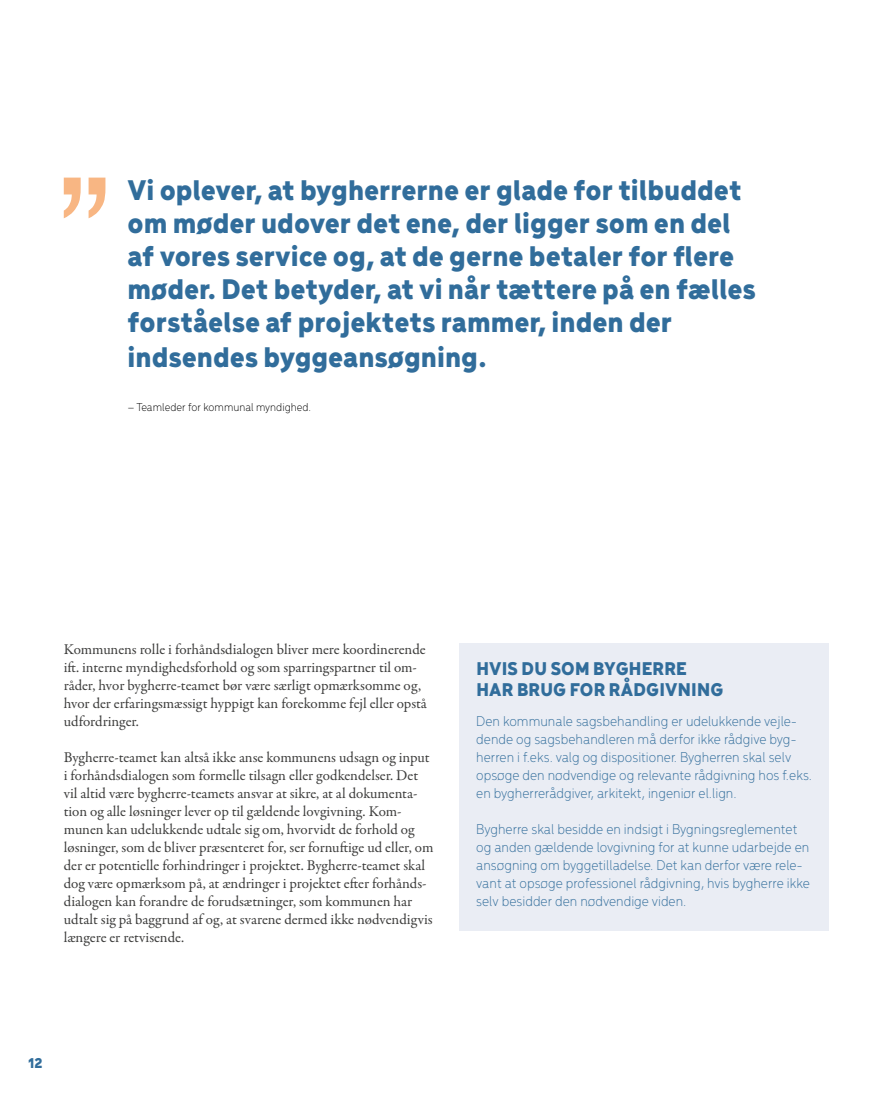
<style>
.page{position:relative;width:893px;height:1106px;background:#fff}
.page>*{position:absolute;margin:0;border:0;box-sizing:border-box;transform-origin:0 0}
.t1{font:900 30px/33.3px "Menca";color:#316d9b}
.t2{font:900 19.5px/21px "Menca";letter-spacing:.01em;color:#316d9b}
.t3{font:15px/18px "Garamond Premr Pro";color:#3c3c3b}
.t4{font:300 15px/18px "Menca";color:#316d9b}
.t5{font:900 15px "Menca";color:#316d9b}
.t6{font:300 12px "Menca";color:#000}
</style>
<div class="page">
<div style="left:459px;top:643px;width:370px;height:287px;background:#eaedf4"></div>
<svg style="left:64px;top:178px;width:41px;height:40px"></svg>
<p class="t1" style="left:128px;top:172px;width:630px">Vi oplever, at bygherrerne er glade for tilbuddet om møder udover det ene, der ligger som en del af vores service og, at de gerne betaler for flere møder. Det betyder, at vi når tættere på en fælles forståelse af projektets rammer, inden der indsendes byggeansøgning.</p>
<p class="t6" style="left:128px;top:399px;width:185px">– Teamleder for kommunal myndighed.</p>
<p class="t3" style="left:64px;top:641px;width:364px">Kommunens rolle i forhåndsdialogen bliver mere koordinerende ift. interne myndighedsforhold og som sparringspartner til om&shy;råder, hvor bygherre-teamet bør være særligt opmærksomme og, hvor der erfaringsmæssigt hyppigt kan forekomme fejl eller opstå udfordringer.</p>
<p class="t3" style="left:64px;top:749px;width:371px">Bygherre-teamet kan altså ikke anse kommunens udsagn og input i forhåndsdialogen som formelle tilsagn eller godkendelser. Det vil altid være bygherre-teamets ansvar at sikre, at al dokumenta&shy;tion og alle løsninger lever op til gældende lovgivning. Kom&shy;munen kan udelukkende udtale sig om, hvorvidt de forhold og løsninger, som de bliver præsenteret for, ser fornuftige ud eller, om der er potentielle forhindringer i projektet. Bygherre-teamet skal dog være opmærksom på, at ændringer i projektet efter forhånds&shy;dialogen kan forandre de forudsætninger, som kommunen har udtalt sig på baggrund af og, at svarene dermed ikke nødvendigvis længere er retvisende.</p>
<h2 class="t2" style="left:476px;top:657px;width:249px">HVIS DU SOM BYGHERRE<br>HAR BRUG FOR RÅDGIVNING</h2>
<p class="t4" style="left:476px;top:711px;width:337px">Den kommunale sagsbehandling er udelukkende vejle&shy;dende og sagsbehandleren må derfor ikke rådgive byg&shy;herren i f.eks. valg og dispositioner. Bygherren skal selv opsøge den nødvendige og relevante rådgivning hos f.eks. en bygherrerådgiver, arkitekt, ingeniør el.lign.</p>
<p class="t4" style="left:476px;top:819px;width:335px">Bygherre skal besidde en indsigt i Bygningsreglementet og anden gældende lovgivning for at kunne udarbejde en ansøgning om byggetilladelse. Det kan derfor være rele&shy;vant at opsøge professionel rådgivning, hvis bygherre ikke selv besidder den nødvendige viden.</p>
<p class="t5" style="left:28px;top:1052px;width:16px">12</p>
</div>
